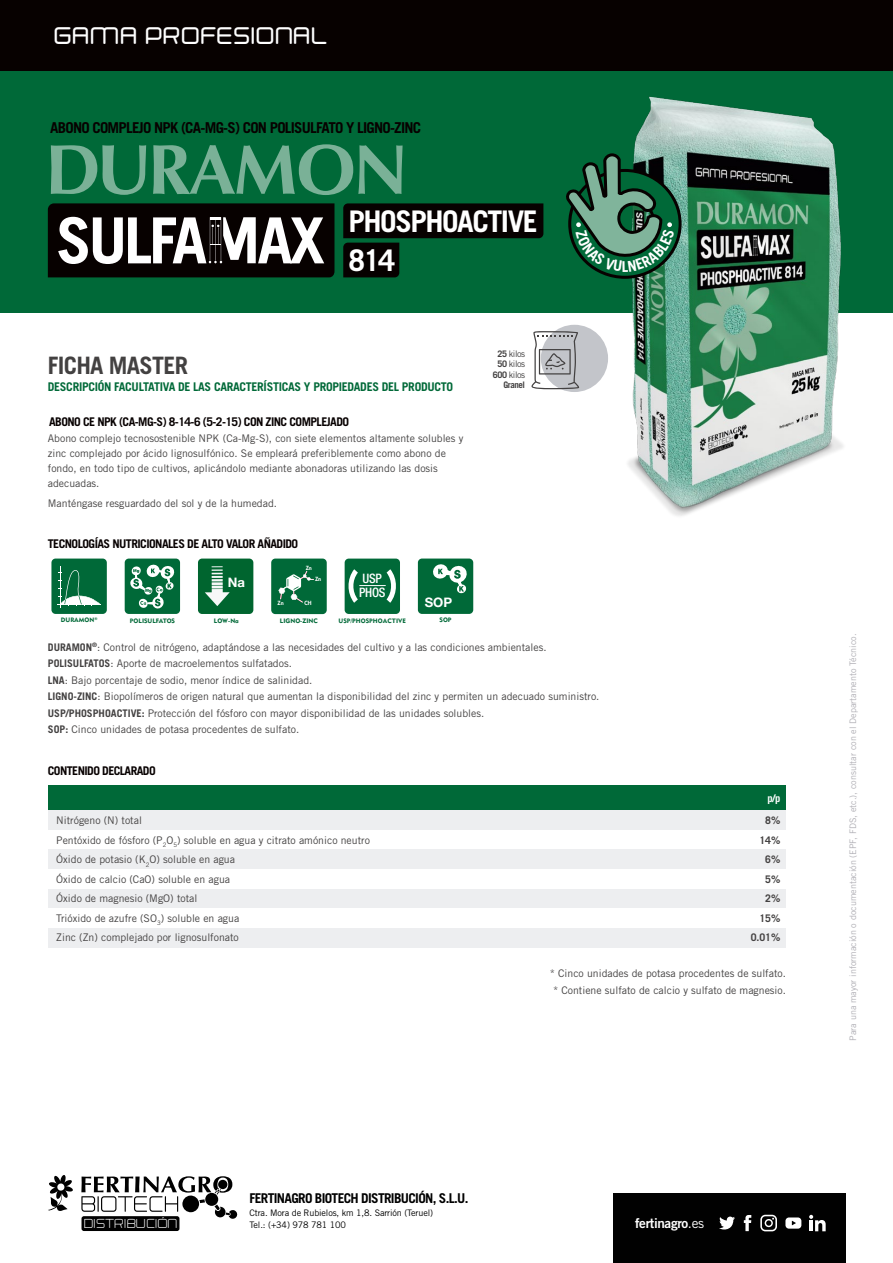
<style>
.page{position:relative;width:893px;height:1263px;background:#fff}
.page>*{position:absolute;margin:0;border:0;box-sizing:border-box;transform-origin:0 0}
.t1{font:700 72px "Optimum";letter-spacing:-.05em;color:#7ab197}
.t2{font:700 29.85px/39.2px "Trade Gothic LT Std";letter-spacing:-.05em;color:#fff}
.t3{font:700 24px "Trade Gothic LT Std";letter-spacing:-.03em;color:#434141}
.t4{font:500 21px "Neogrey";letter-spacing:.005em;color:#fff}
.t5{font:700 15px "Trade Gothic LT Std";letter-spacing:-.05em;color:#070100}
.t6{font:700 13.5px "Trade Gothic LT Std";letter-spacing:-.05em;color:#010101}
.t7{font:13.5px "Trade Gothic LT Std Bd 2";letter-spacing:-.025em;color:#fff}
.t8{font:500 condensed 13.05px/14.1px "Helvetica Neue LT Std";letter-spacing:-.025em;color:#fff}
.t9{font:700 13.05px "Helvetica Neue LT Std";color:#fff}
.t10{font:700 12px "Trade Gothic LT Std";letter-spacing:-.045em;color:#070100}
.t11{font:700 12px "Trade Gothic LT Std";letter-spacing:-.025em;color:#006938}
.t12{font:11.4px "Neogrey";letter-spacing:.045em;color:#fff}
.t13{font:10.5px/16.5px "Trade Gothic LT Std";color:#434141}
.t14{font:700 10.5px "Trade Gothic LT Std";color:#434141}
.t15{font:700 10.5px "Trade Gothic LT Std";color:#fff}
.t16{font:9px "Trade Gothic LT Std";color:#b0afb5}
.t17{font:9px/12px "Trade Gothic LT Std";letter-spacing:-.015em;color:#010101}
.t18{font:9px/10.5px "Trade Gothic LT Std";letter-spacing:-.05em;color:#434141;text-align:right}
.t19{font:6.45px "Metro Black LT Two";color:#006938}
.t20{font:6.3px "Metro Black LT Two";color:#006938}
.t21{font:800 5.55px "Futura LT";color:#fff}
.s1{font-weight:700}
.s2{font-family:"Trade Gothic LT Std"}
</style>
<div class="page">
<div style="left:0;top:57px;width:893px;height:256px;background:#006938"></div>
<div style="left:0;top:0;width:893px;height:70px;background:#070100"></div>
<div style="left:48px;top:810px;width:738px;height:20px;background:#edeef0"></div>
<div style="left:48px;top:849px;width:738px;height:20px;background:#edeef0"></div>
<div style="left:48px;top:889px;width:738px;height:19px;background:#edeef0"></div>
<div style="left:48px;top:928px;width:738px;height:20px;background:#edeef0"></div>
<div style="left:48px;top:786px;width:738px;height:24px;background:#006938"></div>
<img style="left:542px;top:96px;width:301px;height:420px">
<div style="left:541px;top:325px;width:67px;height:67px;background:#c3c5ca;border-radius:50%"></div>
<svg style="left:531px;top:331px;width:48px;height:58px"></svg>
<svg style="left:343px;top:203px;width:200px;height:74px"></svg>
<svg style="left:48px;top:203px;width:286px;height:74px;background:#4f4b4b"></svg>
<div style="left:125px;top:559px;width:55px;height:55px;background:#006938;border-radius:4px"></div>
<svg style="left:130px;top:564px;width:45px;height:45px"></svg>
<div style="left:345px;top:559px;width:55px;height:55px;background:#006938;border-radius:4px"></div>
<svg style="left:348px;top:569px;width:48px;height:34px"></svg>
<div style="left:51px;top:558px;width:56px;height:56px;background:#006938;border-radius:4px"></div>
<hr style="left:60px;top:566px;width:1px;height:41px;background:#fff">
<hr style="left:57px;top:604px;width:43px;height:1px;background:#fff">
<svg style="left:59px;top:570px;width:41px;height:36px"></svg>
<div style="left:418px;top:558px;width:55px;height:56px;background:#006938;border-radius:4px"></div>
<svg style="left:433px;top:564px;width:34px;height:30px"></svg>
<div style="left:198px;top:559px;width:55px;height:55px;background:#00652f;border-radius:4px"></div>
<svg style="left:205px;top:566px;width:25px;height:40px"></svg>
<div style="left:271px;top:558px;width:56px;height:56px;background:#006938;border-radius:4px"></div>
<svg style="left:278px;top:571px;width:36px;height:32px"></svg>
<div style="left:613px;top:1193px;width:233px;height:70px;background:#010101"></div>
<svg style="left:785px;top:1217px;width:16px;height:11px"></svg>
<svg style="left:719px;top:1216px;width:16px;height:14px"></svg>
<svg style="left:744px;top:1215px;width:7px;height:16px"></svg>
<svg style="left:760px;top:1215px;width:17px;height:16px"></svg>
<svg style="left:809px;top:1215px;width:17px;height:16px"></svg>
<div style="left:82px;top:1216px;width:97px;height:15px;background:#010101;border-radius:2px"></div>
<svg style="left:48px;top:1175px;width:25px;height:36px"></svg>
<svg style="left:81px;top:1176px;width:156px;height:43px"></svg>
<svg style="left:567px;top:151px;width:115px;height:128px"></svg>
<h3 class="t4" style="left:55px;top:23px;width:275px">GAMA PROFESIONAL</h3>
<h3 class="t5" style="left:50px;top:118px;width:372px">ABONO COMPLEJO NPK (CA-MG-S) CON POLISULFATO Y LIGNO-ZINC</h3>
<h1 class="t1" style="left:46px;top:128px;width:364px">DURAMON</h1>
<h2 class="t2" style="left:348px;top:202px;width:191px">PHOSPHOACTIVE<br>814</h2>
<h3 class="t3" style="left:48px;top:350px;width:142px">FICHA MASTER</h3>
<p class="t11" style="left:48px;top:379px;width:407px">DESCRIPCIÓN FACULTATIVA DE LAS CARACTERÍSTICAS Y PROPIEDADES DEL PRODUCTO</p>
<p class="t10" style="left:49px;top:414px;width:301px">ABONO CE NPK (CA-MG-S) 8-14-6 (5-2-15) CON ZINC COMPLEJADO</p>
<p class="t13" style="left:48px;top:431px;width:417px;line-height:15px">Abono complejo tecnosostenible NPK (Ca-Mg-S), con siete elementos altamente solubles y zinc complejado por ácido lignosulfónico. Se empleará preferiblemente como abono de fondo, en todo tipo de cultivos, aplicándolo mediante abonadoras utilizando las dosis adecuadas.</p>
<p class="t13" style="left:48px;top:495px;width:231px">Manténgase resguardado del sol y de la humedad.</p>
<p class="t10" style="left:48px;top:536px;width:252px">TECNOLOGÍAS NUTRICIONALES DE ALTO VALOR AÑADIDO</p>
<p class="t21" style="left:306px;top:564px;width:8px">Zn</p>
<p class="t8" style="left:359px;top:571px;width:28px">USP<br>PHOS</p>
<p class="t21" style="left:315px;top:575px;width:8px">Zn</p>
<p class="t9" style="left:228px;top:574px;width:19px">Na</p>
<p class="t9" style="left:425px;top:594px;width:29px">SOP</p>
<p class="t21" style="left:304px;top:599px;width:9px">CH</p>
<p class="t19" style="left:280px;top:617px;width:40px">LIGNO-ZINC</p>
<p class="t21" style="left:278px;top:599px;width:8px">Zn</p>
<p class="t20" style="left:61px;top:616px;width:38px">DURAMON<sup>®</sup></p>
<p class="t20" style="left:439px;top:616px;width:14px">SOP</p>
<p class="t20" style="left:130px;top:616px;width:47px">POLISULFATOS</p>
<p class="t20" style="left:339px;top:617px;width:69px">USP/PHOSPHOACTIVE</p>
<p class="t19" style="left:214px;top:617px;width:27px">LOW-Na</p>
<p class="t18" style="left:493px;top:348px;width:34px"><span class="s1">25</span> kilos<br><span class="s1">50</span> kilos<br><span class="s1">600</span> kilos<br><span class="s1">Granel</span></p>
<p class="t13" style="left:48px;top:639px;width:553px"><span class="s1">DURAMON</span><sup>®</sup>: Control de nitrógeno, adaptándose a las necesidades del cultivo y a las condiciones ambientales.<br><span class="s1">POLISULFATOS</span>: Aporte de macroelementos sulfatados.<br><span class="s1">LNA</span>: Bajo porcentaje de sodio, menor índice de salinidad.<br><span class="s1">LIGNO-ZINC</span>: Biopolímeros de origen natural que aumentan la disponibilidad del zinc y permiten un adecuado suministro.<br><span class="s1">USP/PHOSPHOACTIVE:</span> Protección del fósforo con mayor disponibilidad de las unidades solubles.<br><span class="s1">SOP:</span> Cinco unidades de potasa procedentes de sulfato.</p>
<p class="t10" style="left:48px;top:763px;width:109px">CONTENIDO DECLARADO</p>
<p class="t15" style="left:767px;top:791px;width:14px">p/p</p>
<p class="t13" style="left:56px;top:812px;width:87px">Nitrógeno (N) total</p>
<p class="t14" style="left:765px;top:814px;width:17px">8%</p>
<p class="t13" style="left:56px;top:831px;width:315px">Pentóxido de fósforo (P<sub>2</sub>O<sub>5</sub>) soluble en agua y citrato amónico neutro</p>
<p class="t14" style="left:759px;top:833px;width:23px">14%</p>
<p class="t13" style="left:56px;top:851px;width:180px">Óxido de potasio (K<sub>2</sub>O) soluble en agua</p>
<p class="t14" style="left:765px;top:853px;width:17px">6%</p>
<p class="t13" style="left:56px;top:870px;width:175px">Óxido de calcio (CaO) soluble en agua</p>
<p class="t14" style="left:765px;top:872px;width:17px">5%</p>
<p class="t13" style="left:56px;top:890px;width:143px">Óxido de magnesio (MgO) total</p>
<p class="t14" style="left:765px;top:892px;width:17px">2%</p>
<p class="t13" style="left:56px;top:909px;width:185px">Trióxido de azufre (SO<sub>3</sub>) soluble en agua</p>
<p class="t14" style="left:759px;top:911px;width:23px">15%</p>
<p class="t13" style="left:56px;top:929px;width:184px">Zinc (Zn) complejado por lignosulfonato</p>
<p class="t14" style="left:751px;top:931px;width:31px">0.01%</p>
<p class="t13" style="left:550px;top:965px;width:238px;text-align:center">* Cinco unidades de potasa procedentes de sulfato. * Contiene sulfato de calcio y sulfato de magnesio.</p>
<p class="t6" style="left:250px;top:1189px;width:220px">FERTINAGRO BIOTECH DISTRIBUCIÓN, S.L.U.</p>
<p class="t17" style="left:250px;top:1207px;width:185px">Ctra. Mora de Rubielos, km 1,8. Sarrión (Teruel)<br>Tel.: (+34) 978 781 100</p>
<p class="t12" style="left:85px;top:1217px;width:94px">DISTRIBUCIÓN</p>
<p class="t7" style="left:635px;top:1215px;width:71px">fertinagro<span class="s2">.es</span></p>
<p class="t16" style="left:848px;top:1041px;width:408px;rotate:-90deg">Para una mayor información o documentación (EPF, FDS, etc.), consultar con el Departamento Técnico.</p>
</div>
